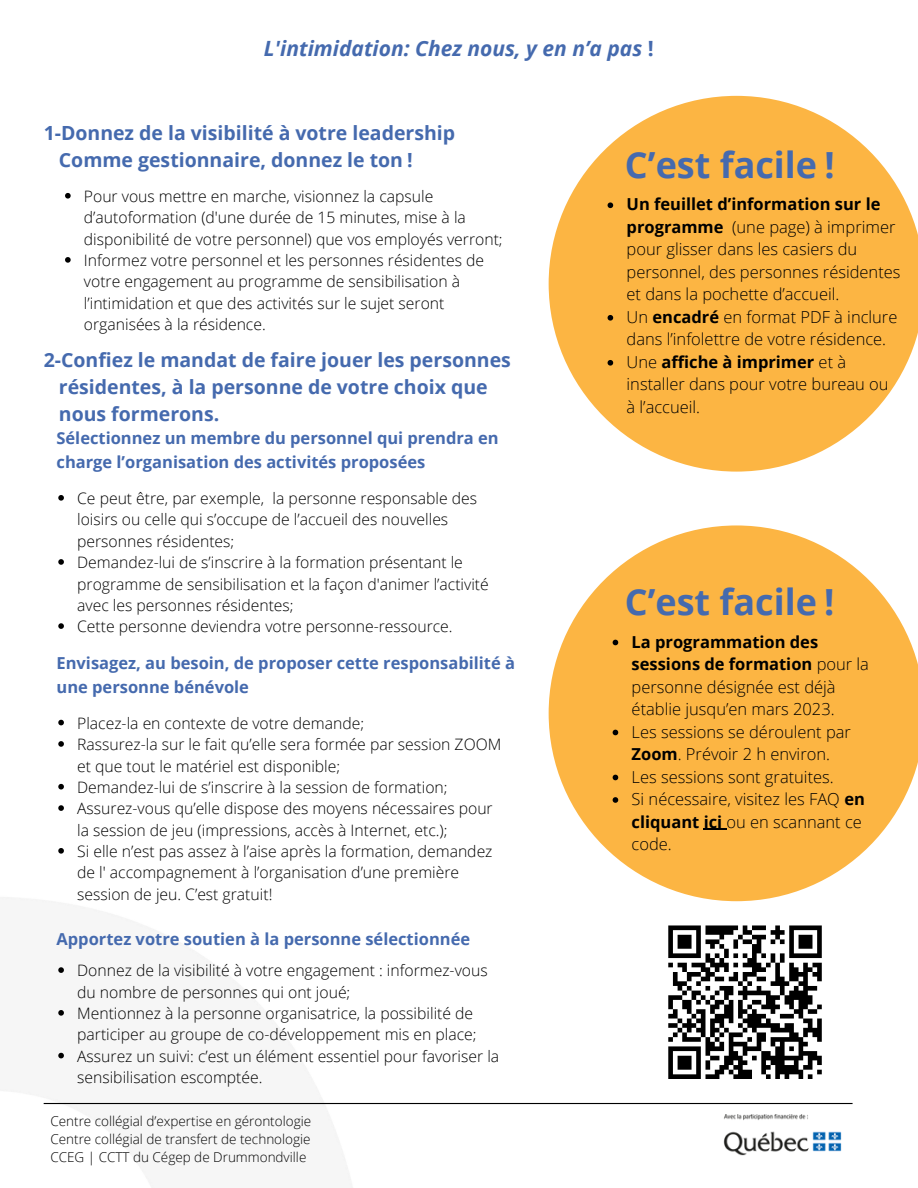
<style>
.page{position:relative;width:918px;height:1188px;background:#fff}
.page>*{position:absolute;margin:0;border:0;box-sizing:border-box;transform-origin:0 0}
.t1{font:700 36px "Open Sans";color:#456aae}
.t2{font:italic 700 21px "Open Sans";color:#456aae}
.t3{font:700 19.5px/27px "Open Sans";color:#456aae}
.t4{font:300 16.5px/22.5px "Open Sans";color:#000}
.t5{font:700 16.5px/23.1px "Open Sans";color:#456aae}
.t6{font:300 15.75px/21.3px "Open Sans";color:#000}
.t7{font:300 13.5px/18px "Open Sans";color:#000;text-align:justify}
.s1{font-style:normal}
.s2{font-weight:700}
</style>
<div class="page">
<img style="left:723px;top:1114px;width:119px;height:42px">
<hr style="left:44px;top:1103px;width:809px;height:1px;background:#000">
<svg style="left:549px;top:525px;width:369px;height:376px;fill:#fcb543"></svg>
<svg style="left:549px;top:96px;width:369px;height:376px;fill:#fcb543"></svg>
<svg style="left:668px;top:925px;width:154px;height:154px"></svg>
<svg style="left:58px;top:495px;width:6px;height:6px"></svg>
<svg style="left:58px;top:559px;width:6px;height:6px"></svg>
<svg style="left:58px;top:623px;width:6px;height:6px"></svg>
<svg style="left:608px;top:202px;width:5px;height:6px"></svg>
<svg style="left:608px;top:315px;width:5px;height:6px"></svg>
<svg style="left:608px;top:360px;width:5px;height:6px"></svg>
<svg style="left:613px;top:640px;width:5px;height:5px"></svg>
<svg style="left:613px;top:730px;width:5px;height:5px"></svg>
<svg style="left:613px;top:775px;width:5px;height:5px"></svg>
<svg style="left:613px;top:797px;width:5px;height:6px"></svg>
<svg style="left:704px;top:829px;width:22px;height:1px"></svg>
<svg style="left:65px;top:193px;width:6px;height:6px"></svg>
<svg style="left:65px;top:257px;width:6px;height:6px"></svg>
<svg style="left:58px;top:720px;width:6px;height:5px"></svg>
<svg style="left:58px;top:741px;width:6px;height:6px"></svg>
<svg style="left:58px;top:784px;width:6px;height:6px"></svg>
<svg style="left:58px;top:805px;width:6px;height:6px"></svg>
<svg style="left:58px;top:848px;width:6px;height:6px"></svg>
<svg style="left:58px;top:967px;width:6px;height:6px"></svg>
<svg style="left:58px;top:1010px;width:6px;height:6px"></svg>
<svg style="left:58px;top:1053px;width:6px;height:5px"></svg>
<h2 class="t2" style="left:264px;top:34px;width:391px">L'intimidation: Chez nous, y en n’a pas <span class="s1">!</span></h2>
<p class="t3" style="left:59px;top:119px;width:398px;text-indent:-15px">1-Donnez de la visibilité à votre leadership<br>Comme gestionnaire, donnez le ton !</p>
<p class="t6" style="left:84px;top:185px;width:420px">Pour vous mettre en marche, visionnez la capsule d’autoformation (d'une durée de 15 minutes, mise à la disponibilité de votre personnel) que vos employés verront; Informez votre personnel et les personnes résidentes de votre engagement au programme de sensibilisation à l’intimidation et que des activités sur le sujet seront organisées à la résidence.</p>
<p class="t3" style="left:59px;top:346px;width:454px;text-indent:-15px">2-Confiez le mandat de faire jouer les personnes résidentes, à la personne de votre choix que nous formerons.</p>
<p class="t5" style="left:57px;top:427px;width:444px">Sélectionnez un membre du personnel qui prendra en charge l’organisation des activités proposées</p>
<p class="t6" style="left:77px;top:487px;width:413px">Ce peut être, par exemple, la personne responsable des loisirs ou celle qui s’occupe de l’accueil des nouvelles personnes résidentes;<br>Demandez-lui de s’inscrire à la formation présentant le programme de sensibilisation et la façon d'animer l’activité avec les personnes résidentes;<br>Cette personne deviendra votre personne-ressource.</p>
<p class="t5" style="left:57px;top:652px;width:460px">Envisagez, au besoin, de proposer cette responsabilité à une personne bénévole</p>
<p class="t6" style="left:77px;top:712px;width:426px">Placez-la en contexte de votre demande;<br>Rassurez-la sur le fait qu’elle sera formée par session ZOOM et que tout le matériel est disponible;<br>Demandez-lui de s’inscrire à la session de formation; Assurez-vous qu’elle dispose des moyens nécessaires pour la session de jeu (impressions, accès à Internet, etc.);<br>Si elle n’est pas assez à l’aise après la formation, demandez de l' accompagnement à l’organisation d’une première session de jeu. C’est gratuit!</p>
<p class="t5" style="left:57px;top:927px;width:415px">Apportez votre soutien à la personne sélectionnée</p>
<p class="t6" style="left:77px;top:960px;width:424px">Donnez de la visibilité à votre engagement : informez-vous du nombre de personnes qui ont joué;<br>Mentionnez à la personne organisatrice, la possibilité de participer au groupe de co-développement mis en place; Assurez un suivi: c’est un élément essentiel pour favoriser la sensibilisation escomptée.</p>
<p class="t7" style="left:50px;top:1112px;width:262px">Centre collégial d’expertise en gérontologie Centre collégial de transfert de technologie CCEG | CCTT du Cégep de Drummondville</p>
<h1 class="t1" style="left:625px;top:140px;width:211px">C’est facile !</h1>
<p class="t4" style="left:627px;top:193px;width:275px"><span class="s2">Un feuillet d’information sur le programme</span> (une page) à imprimer pour glisser dans les casiers du personnel, des personnes résidentes et dans la pochette d’accueil.<br>Un <span class="s2">encadré</span> en format PDF à inclure dans l’infolettre de votre résidence.<br>Une <span class="s2">affiche à imprimer</span> et à installer dans pour votre bureau ou à l’accueil.</p>
<h1 class="t1" style="left:625px;top:577px;width:211px">C’est facile !</h1>
<p class="t4" style="left:632px;top:630px;width:239px"><span class="s2">La programmation des sessions de formation</span> pour la personne désignée est déjà établie jusqu’en mars 2023.<br>Les sessions se déroulent par<br><span class="s2">Zoom</span>. Prévoir 2 h environ.<br>Les sessions sont gratuites.<br>Si nécessaire, visitez les FAQ <span class="s2">en cliquant ici</span> ou en scannant ce code.</p>
</div>
